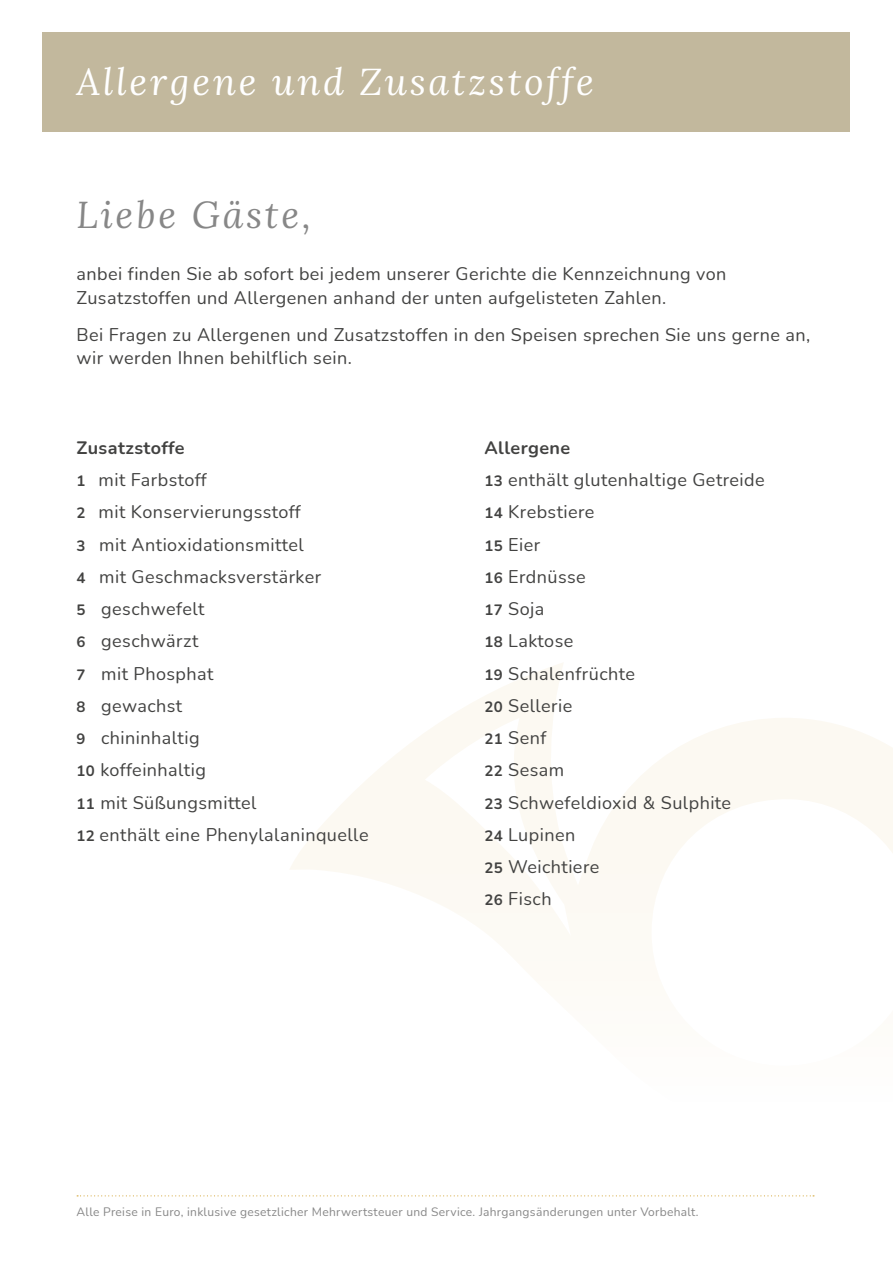
<style>
.page{position:relative;width:893px;height:1263px;background:#fff}
.page>*{position:absolute;margin:0;border:0;box-sizing:border-box;transform-origin:0 0}
.t1{font:italic 37.5px "Lora";letter-spacing:.075em;color:#fff}
.t2{font:italic 37.5px "Lora";letter-spacing:.075em;color:#878787}
.t3{font:18px/32.2px "Nunito";letter-spacing:.025em;color:#424241}
.t4{font:12px "Nunito";letter-spacing:.025em;color:#878787}
.s1{font-weight:700}
.s2{font-weight:700;font-size:15px}
</style>
<div class="page">
<div style="left:43px;top:32px;width:807px;height:100px;background:#c2b89d"></div>
<svg style="left:290px;top:663px;width:603px;height:277px"></svg>
<svg style="left:77px;top:1195px;width:737px;height:1px"></svg>
<h1 class="t1" style="left:77px;top:56px;width:519px">Allergene und Zusatzstoffe</h1>
<h1 class="t2" style="left:77px;top:189px;width:236px">Liebe Gäste,</h1>
<p class="t3" style="left:77px;top:261px;width:651px;line-height:24px">anbei finden Sie ab sofort bei jedem unserer Gerichte die Kennzeichnung von<br>Zusatzstoffen und Allergenen anhand der unten aufgelisteten Zahlen.</p>
<p class="t3" style="left:77px;top:322px;width:735px;line-height:24px">Bei Fragen zu Allergenen und Zusatzstoffen in den Speisen sprechen Sie uns gerne an, wir werden Ihnen behilflich sein.</p>
<p class="t3" style="left:77px;top:431px;width:294px"><span class="s1">Zusatzstoffe<br></span><span class="s2">1</span> mit Farbstoff<br><span class="s2">2</span> mit Konservierungsstoff<br><span class="s2">3</span> mit Antioxidationsmittel<br><span class="s2">4</span> mit Geschmacksverstärker<br><span class="s2">5</span> geschwefelt<br><span class="s2">6</span> geschwärzt<br><span class="s2">7</span> mit Phosphat<br><span class="s2">8</span> gewachst<br><span class="s2">9</span> chininhaltig<br><span class="s2">10</span> koffeinhaltig<br><span class="s2">11</span> mit Süßungsmittel<br><span class="s2">12</span> enthält eine Phenylalaninquelle</p>
<p class="t3" style="left:484px;top:431px;width:282px"><span class="s1">Allergene<br></span><span class="s2">13</span> enthält glutenhaltige Getreide<br><span class="s2">14</span> Krebstiere<br><span class="s2">15</span> Eier<br><span class="s2">16</span> Erdnüsse<br><span class="s2">17</span> Soja<br><span class="s2">18</span> Laktose<br><span class="s2">19</span> Schalenfrüchte<br><span class="s2">20</span> Sellerie<br><span class="s2">21</span> Senf<br><span class="s2">22</span> Sesam<br><span class="s2">23</span> Schwefeldioxid &amp; Sulphite<br><span class="s2">24</span> Lupinen<br><span class="s2">25</span> Weichtiere<br><span class="s2">26</span> Fisch</p>
<p class="t4" style="left:77px;top:1203px;width:624px">Alle Preise in Euro, inklusive gesetzlicher Mehrwertsteuer und Service. Jahrgangsänderungen unter Vorbehalt.</p>
</div>
